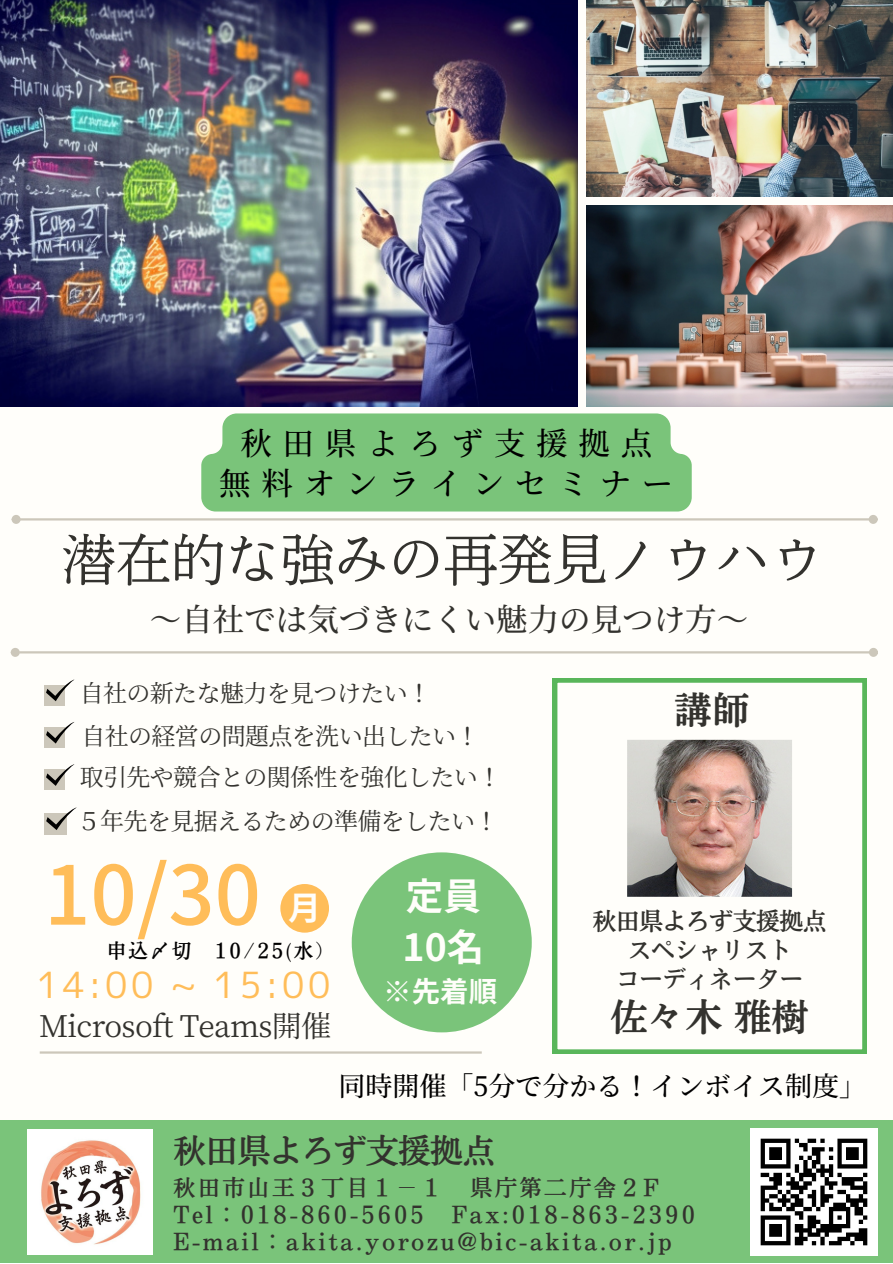
<style>
.page{position:relative;width:893px;height:1264px;background:#fff}
.page>*{position:absolute;margin:0;border:0;box-sizing:border-box;transform-origin:0 0}
.t1{font:500 81.15px "Noto Sans JP";color:#ffbd59}
.t2{font:54px "Nud Motoya Mincho Std W2 b";letter-spacing:.01em;color:#33322e}
.t3{font:37.5px "Nud Motoya Mincho Std W6";color:#33322e}
.t4{font:700 37.5px "Noto Sans JP";color:#fffefa}
.t5{font:36px "mplus 1 p regular";letter-spacing:.1em;color:#ffbd59}
.t6{font:33px "Nud Motoya Mincho Std W5";letter-spacing:-.025em;color:#33322e}
.t7{font:700 33px "Noto Sans JP";color:#fffefa}
.t8{font:500 31.5px "Source Han Serif JP";letter-spacing:.345em;color:#000}
.t9{font:500 31.5px "Source Han Serif JP";color:#33322e}
.t10{font:30px "Source Han Serif JP";letter-spacing:-.025em;color:#33322e}
.t11{font:700 28.5px "Noto Sans JP";color:#fffefa}
.t12{font:500 27px "Source Han Serif JP";color:#000}
.t13{font:24px "Source Han Serif JP";letter-spacing:-.025em;color:#33322e}
.t14{font:24px "Nud Motoya Mincho Std W5";letter-spacing:-.025em;color:#33322e}
.t15{font:22.35px "Nud Motoya Mincho Std W5";letter-spacing:.11em;color:#33322e}
.t16{font:19.5px "Nud Motoya Mincho Std W5";letter-spacing:.11em;color:#000}
</style>
<div class="page">
<div style="left:0;top:0;width:892px;height:1262px;background:#fffefa"></div>
<img style="left:0;top:0;width:577px;height:407px">
<img style="left:586px;top:206px;width:306px;height:201px">
<img style="left:586px;top:0;width:306px;height:197px">
<hr style="left:19px;top:651px;width:850px;height:2px;background:#ccc7ba">
<div style="left:12px;top:649px;width:7px;height:6px;background:#ccc7ba;border-radius:50%"></div>
<div style="left:11px;top:648px;width:9px;height:9px;border:2px solid #ccc7ba;border-radius:50%"></div>
<div style="left:868px;top:648px;width:9px;height:9px;border:2px solid #ccc7ba;border-radius:50%"></div>
<hr style="left:20px;top:518px;width:849px;height:2px;background:#ccc7ba">
<div style="left:13px;top:516px;width:6px;height:7px;background:#ccc7ba;border-radius:50%"></div>
<div style="left:12px;top:515px;width:9px;height:9px;border:2px solid #ccc7ba;border-radius:50%"></div>
<div style="left:869px;top:516px;width:7px;height:7px;background:#ccc7ba;border-radius:50%"></div>
<div style="left:868px;top:515px;width:9px;height:9px;border:2px solid #ccc7ba;border-radius:50%"></div>
<svg style="left:553px;top:678px;width:313px;height:375px"></svg>
<hr style="left:40px;top:1051px;width:441px;height:2px;background:#ccc7ba">
<img style="left:623px;top:736px;width:172px;height:164px">
<div style="left:0;top:1120px;width:892px;height:142px;background:#7ac47a"></div>
<div style="left:44px;top:684px;width:21px;height:21px;background:#ccc7ba"></div>
<svg style="left:46px;top:679px;width:28px;height:22px"></svg>
<div style="left:44px;top:769px;width:21px;height:21px;background:#ccc7ba"></div>
<svg style="left:46px;top:764px;width:28px;height:22px"></svg>
<div style="left:280px;top:884px;width:49px;height:48px;background:#ffbd59;border-radius:50%"></div>
<div style="left:352px;top:852px;width:179px;height:180px;background:#7ac47a;border-radius:50%"></div>
<img style="left:28px;top:1129px;width:125px;height:125px">
<img style="left:750px;top:1128px;width:127px;height:127px">
<div style="left:44px;top:813px;width:22px;height:21px;background:#ccc7ba"></div>
<svg style="left:46px;top:807px;width:31px;height:23px"></svg>
<div style="left:44px;top:727px;width:21px;height:20px;background:#ccc7ba"></div>
<svg style="left:46px;top:722px;width:28px;height:21px"></svg>
<div style="left:201px;top:413px;width:490px;height:98px;background:#7ac47a"></div>
<p class="t8" style="left:240px;top:418px;width:413px">秋田県よろず支援拠点</p>
<p class="t8" style="left:219px;top:459px;width:455px">無料オンラインセミナー</p>
<p class="t2" style="left:62px;top:532px;width:764px">潜在的な強みの再発見ノウハウ</p>
<p class="t9" style="left:150px;top:595px;width:596px">～自社では気づきにくい魅力の見つけ方～</p>
<p class="t13" style="left:80px;top:674px;width:353px">自社の新たな魅力を見つけたい！</p>
<p class="t13" style="left:81px;top:717px;width:399px">自社の経営の問題点を洗い出したい！</p>
<p class="t13" style="left:80px;top:758px;width:423px">取引先や競合との関係性を強化したい！</p>
<p class="t13" style="left:77px;top:802px;width:423px">５年先を見据えるための準備をしたい！</p>
<p class="t1" style="left:44px;top:830px;width:218px">10/30</p>
<p class="t5" style="left:37px;top:958px;width:295px">14:00 ~ 15:00</p>
<p class="t10" style="left:39px;top:1002px;width:293px">Microsoft Teams開催</p>
<p class="t7" style="left:288px;top:881px;width:28px">月</p>
<p class="t16" style="left:107px;top:940px;width:230px">申込〆切 10/25(水）</p>
<p class="t4" style="left:406px;top:866px;width:76px">定員</p>
<p class="t4" style="left:402px;top:917px;width:83px">10名</p>
<p class="t11" style="left:383px;top:969px;width:115px">※先着順</p>
<p class="t3" style="left:674px;top:691px;width:76px">講師</p>
<p class="t14" style="left:592px;top:908px;width:236px">秋田県よろず支援拠点</p>
<p class="t14" style="left:627px;top:937px;width:166px">スペシャリスト</p>
<p class="t14" style="left:615px;top:967px;width:189px">コーディネーター</p>
<p class="t3" style="left:610px;top:998px;width:200px">佐々木雅樹</p>
<p class="t12" style="left:338px;top:1064px;width:529px">同時開催「5分で分かる！インボイス制度」</p>
<p class="t6" style="left:173px;top:1133px;width:324px">秋田県よろず支援拠点</p>
<p class="t15" style="left:173px;top:1176px;width:487px">秋田市山王３丁目１－１ 県庁第二庁舎２F</p>
<p class="t15" style="left:173px;top:1203px;width:523px">Tel：018-860-5605 Fax:018-863-2390</p>
<p class="t15" style="left:173px;top:1230px;width:500px">E-mail：akita.yorozu@bic-akita.or.jp</p>
</div>
